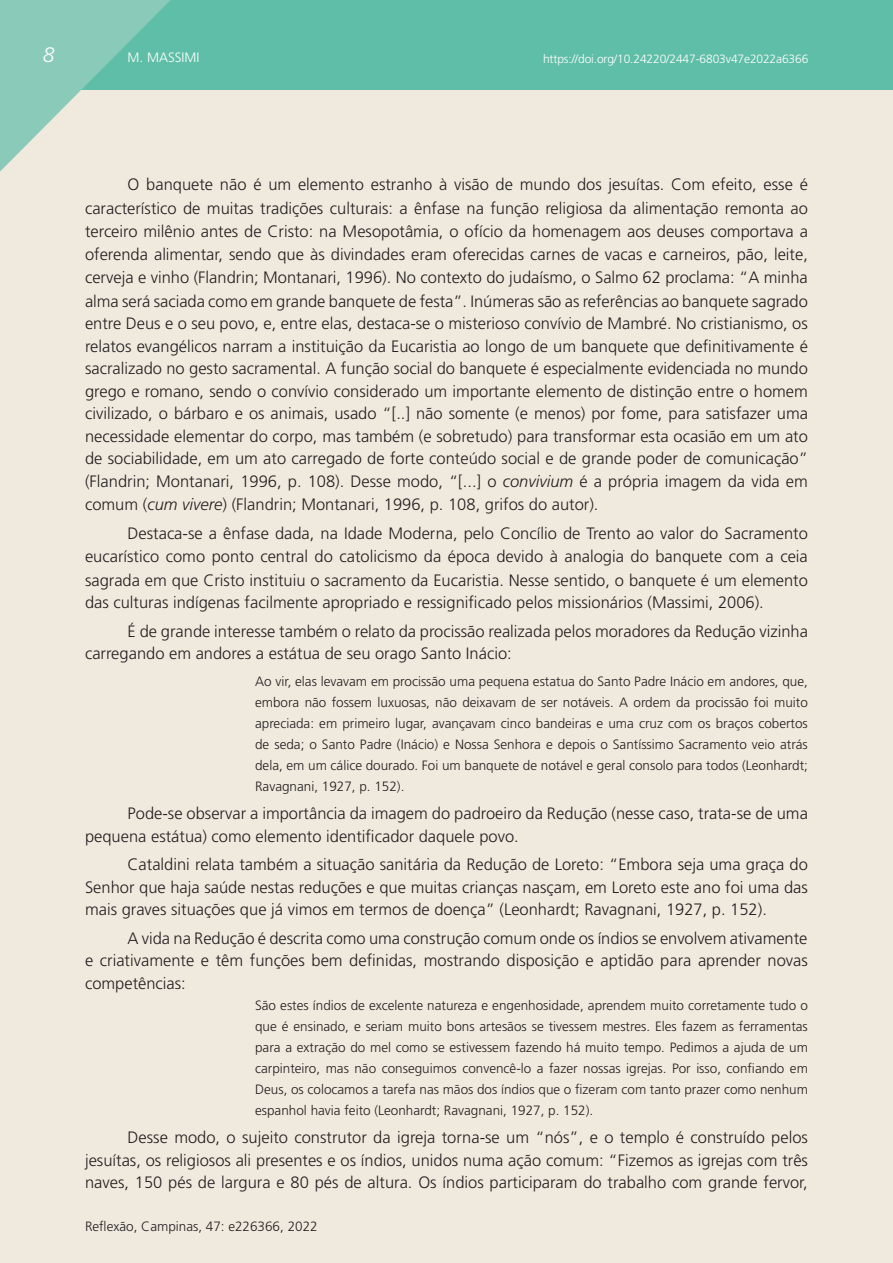
<style>
.page{position:relative;width:893px;height:1263px;background:#fff}
.page>*{position:absolute;margin:0;border:0;box-sizing:border-box;transform-origin:0 0}
.t1{font:italic 300 21px "Frutiger";color:#fff}
.P1{font:300 16.5px/22.8px "Frutiger";color:#231f20;text-align:justify}
.P1a{font:300 13.5px/21px "Frutiger";color:#231f20;text-align:justify}
.t2{font:300 13.5px "Frutiger";color:#fff}
.t3{font:300 12px "Frutiger";letter-spacing:-.01em;color:#fff}
.s1{font-style:italic}
</style>
<div class="page">
<div style="left:0;top:89px;width:893px;height:1174px;background:#f0eade"></div>
<div style="left:0;top:0;width:893px;height:89px;background:#5fbea7"></div>
<svg style="left:0;top:0;width:174px;height:173px;background:#a9d4c4"></svg>
<p class="t1" style="left:43px;top:43px;width:13px">8</p>
<p class="t2" style="left:128px;top:50px;width:74px">M. MASSIMI</p>
<p class="t3" style="left:543px;top:52px;width:267px">https://doi.org/10.24220/2447-6803v47e2022a6366</p>
<p class="P1" style="left:85px;top:173px;width:724px;text-indent:43px">O banquete não é um elemento estranho à visão de mundo dos jesuítas. Com efeito, esse é característico de muitas tradições culturais: a ênfase na função religiosa da alimentação remonta ao terceiro milênio antes de Cristo: na Mesopotâmia, o ofício da homenagem aos deuses comportava a oferenda alimentar, sendo que às divindades eram oferecidas carnes de vacas e carneiros, pão, leite, cerveja e vinho (Flandrin; Montanari, 1996). No contexto do judaísmo, o Salmo 62 proclama: “A minha alma será saciada como em grande banquete de festa”. Inúmeras são as referências ao banquete sagrado entre Deus e o seu povo, e, entre elas, destaca-se o misterioso convívio de Mambré. No cristianismo, os relatos evangélicos narram a instituição da Eucaristia ao longo de um banquete que definitivamente é sacralizado no gesto sacramental. A função social do banquete é especialmente evidenciada no mundo grego e romano, sendo o convívio considerado um importante elemento de distinção entre o homem civilizado, o bárbaro e os animais, usado “[..] não somente (e menos) por fome, para satisfazer uma necessidade elementar do corpo, mas também (e sobretudo) para transformar esta ocasião em um ato de sociabilidade, em um ato carregado de forte conteúdo social e de grande poder de comunicação” (Flandrin; Montanari, 1996, p. 108). Desse modo, “[...] o <span class="s1">convivium</span> é a própria imagem da vida em comum (<span class="s1">cum vivere</span>) (Flandrin; Montanari, 1996, p. 108, grifos do autor).</p>
<p class="P1" style="left:85px;top:522px;width:724px;text-indent:43px">Destaca-se a ênfase dada, na Idade Moderna, pelo Concílio de Trento ao valor do Sacramento eucarístico como ponto central do catolicismo da época devido à analogia do banquete com a ceia sagrada em que Cristo instituiu o sacramento da Eucaristia. Nesse sentido, o banquete é um elemento das culturas indígenas facilmente apropriado e ressignificado pelos missionários (Massimi, 2006).</p>
<p class="P1" style="left:85px;top:620px;width:724px;text-indent:43px">É de grande interesse também o relato da procissão realizada pelos moradores da Redução vizinha carregando em andores a estátua de seu orago Santo Inácio:</p>
<p class="P1a" style="left:255px;top:671px;width:554px">Ao vir, elas levavam em procissão uma pequena estatua do Santo Padre Inácio em andores, que, embora não fossem luxuosas, não deixavam de ser notáveis. A ordem da procissão foi muito apreciada: em primeiro lugar, avançavam cinco bandeiras e uma cruz com os braços cobertos de seda; o Santo Padre (Inácio) e Nossa Senhora e depois o Santíssimo Sacramento veio atrás dela, em um cálice dourado. Foi um banquete de notável e geral consolo para todos (Leonhardt; Ravagnani, 1927, p. 152).</p>
<p class="P1" style="left:85px;top:803px;width:724px;text-indent:43px">Pode-se observar a importância da imagem do padroeiro da Redução (nesse caso, trata-se de uma pequena estátua) como elemento identificador daquele povo.</p>
<p class="P1" style="left:85px;top:854px;width:724px;text-indent:43px">Cataldini relata também a situação sanitária da Redução de Loreto: “Embora seja uma graça do Senhor que haja saúde nestas reduções e que muitas crianças nasçam, em Loreto este ano foi uma das mais graves situações que já vimos em termos de doença” (Leonhardt; Ravagnani, 1927, p. 152).</p>
<p class="P1" style="left:85px;top:927px;width:724px;text-indent:43px">A vida na Redução é descrita como uma construção comum onde os índios se envolvem ativamente e criativamente e têm funções bem definidas, mostrando disposição e aptidão para aprender novas competências:</p>
<p class="P1a" style="left:255px;top:995px;width:554px">São estes índios de excelente natureza e engenhosidade, aprendem muito corretamente tudo o que é ensinado, e seriam muito bons artesãos se tivessem mestres. Eles fazem as ferramentas para a extração do mel como se estivessem fazendo há muito tempo. Pedimos a ajuda de um carpinteiro, mas não conseguimos convencê-lo a fazer nossas igrejas. Por isso, confiando em Deus, os colocamos a tarefa nas mãos dos índios que o fizeram com tanto prazer como nenhum espanhol havia feito (Leonhardt; Ravagnani, 1927, p. 152).</p>
<p class="P1" style="left:85px;top:1127px;width:724px;text-indent:43px">Desse modo, o sujeito construtor da igreja torna-se um “nós”, e o templo é construído pelos jesuítas, os religiosos ali presentes e os índios, unidos numa ação comum: “Fizemos as igrejas com três naves, 150 pés de largura e 80 pés de altura. Os índios participaram do trabalho com grande fervor,</p>
<p class="P1a" style="left:85px;top:1215px;width:234px">Reflexão, Campinas, 47: e226366, 2022</p>
</div>
